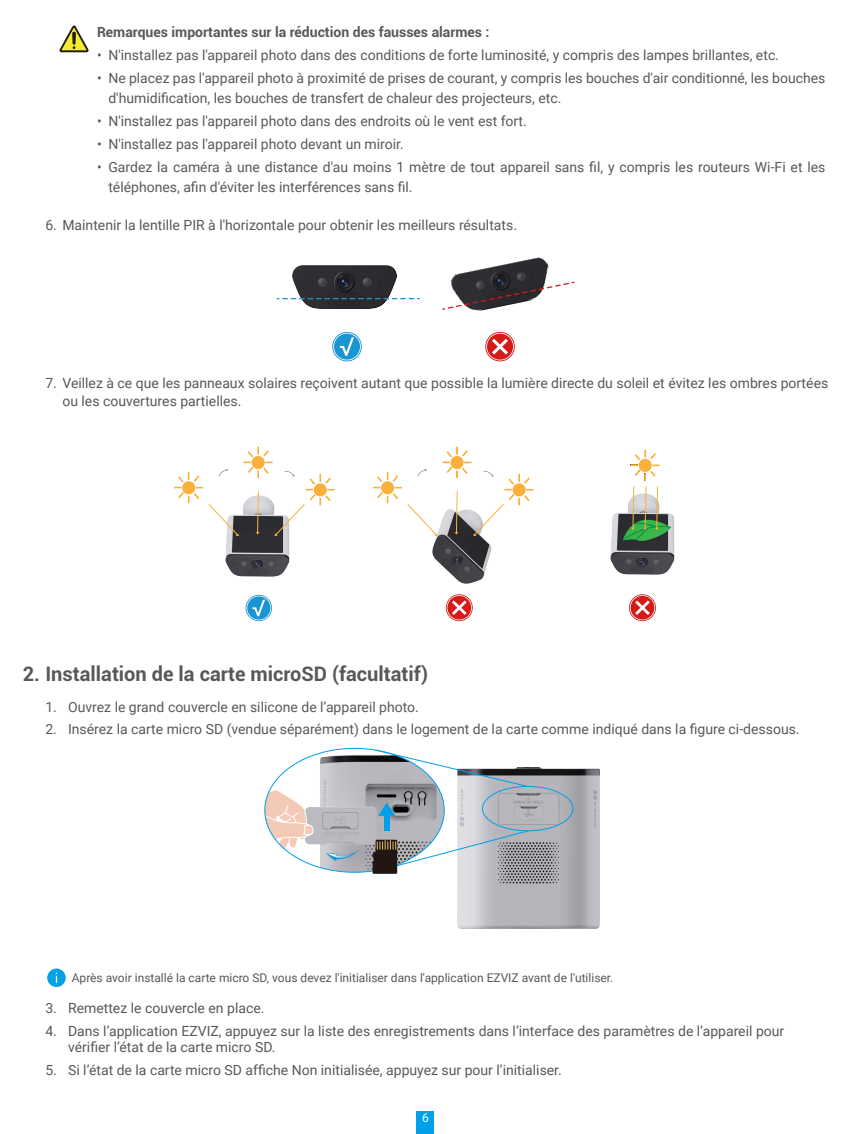
<style>
.page{position:relative;width:851px;height:1134px;background:#fff}
.page>*{position:absolute;margin:0;border:0;box-sizing:border-box;transform-origin:0 0}
.t1{font:700 20px "Roboto";color:#595857}
.t2{font:14px/20px "Roboto";color:#595857}
.t3{font:700 14px "Roboto";color:#595857}
.t4{font:12px "Roboto";color:#595857}
.t5{font:12px "Roboto";color:#fff}
</style>
<div class="page">
<div style="left:417px;top:1111px;width:17px;height:23px;background:#00a1e9"></div>
<svg style="left:60px;top:26px;width:28px;height:26px"></svg>
<svg style="left:332px;top:332px;width:30px;height:29px"></svg>
<svg style="left:485px;top:332px;width:29px;height:29px"></svg>
<img style="left:292px;top:266px;width:104px;height:43px">
<svg style="left:276px;top:298px;width:144px;height:1px"></svg>
<img style="left:450px;top:257px;width:99px;height:54px">
<svg style="left:442px;top:282px;width:132px;height:28px"></svg>
<img style="left:225px;top:536px;width:65px;height:41px">
<svg style="left:245px;top:595px;width:27px;height:26px"></svg>
<svg style="left:174px;top:447px;width:160px;height:89px"></svg>
<img style="left:610px;top:513px;width:65px;height:62px">
<svg style="left:629px;top:594px;width:26px;height:27px"></svg>
<svg style="left:622px;top:450px;width:49px;height:93px"></svg>
<svg style="left:446px;top:600px;width:26px;height:21px"></svg>
<img style="left:432px;top:536px;width:60px;height:64px">
<svg style="left:373px;top:447px;width:160px;height:89px"></svg>
<img style="left:457px;top:767px;width:142px;height:162px">
<div style="left:482px;top:786px;width:91px;height:45px;border:1px solid #009fe8;border-radius:50%"></div>
<svg style="left:444px;top:766px;width:84px;height:21px"></svg>
<img style="left:289px;top:748px;width:155px;height:124px">
<svg style="left:326px;top:850px;width:33px;height:11px"></svg>
<svg style="left:265px;top:789px;width:48px;height:62px"></svg>
<svg style="left:372px;top:830px;width:157px;height:44px"></svg>
<div style="left:384px;top:814px;width:5px;height:16px;background:#009fe8"></div>
<svg style="left:378px;top:803px;width:17px;height:13px"></svg>
<svg style="left:47px;top:968px;width:19px;height:19px"></svg>
<p class="t3" style="left:97px;top:23px;width:394px">Remarques importantes sur la réduction des fausses alarmes :</p>
<p class="t2" style="left:97px;top:45px;width:683px">• N'installez pas l'appareil photo dans des conditions de forte luminosité, y compris des lampes brillantes, etc.</p>
<p class="t2" style="left:108px;top:68px;width:718px;text-indent:-11px">• Ne placez pas l'appareil photo à proximité de prises de courant, y compris les bouches d'air conditionné, les bouches d'humidification, les bouches de transfert de chaleur des projecteurs, etc.</p>
<p class="t2" style="left:97px;top:110px;width:431px">• N'installez pas l'appareil photo dans des endroits où le vent est fort.</p>
<p class="t2" style="left:97px;top:133px;width:308px">• N'installez pas l'appareil photo devant un miroir.</p>
<p class="t2" style="left:108px;top:156px;width:718px;text-indent:-11px">• Gardez la caméra à une distance d'au moins 1 mètre de tout appareil sans fil, y compris les routeurs Wi-Fi et les téléphones, afin d'éviter les interférences sans fil.</p>
<p class="t2" style="left:45px;top:214px;width:473px">6. Maintenir la lentille PIR à l'horizontale pour obtenir les meilleurs résultats.</p>
<p class="t2" style="left:62px;top:374px;width:767px;line-height:18px;text-indent:-17px">7. Veillez à ce que les panneaux solaires reçoivent autant que possible la lumière directe du soleil et évitez les ombres portées ou les couvertures partielles.</p>
<h1 class="t1" style="left:23px;top:660px;width:407px">2. Installation de la carte microSD (facultatif)</h1>
<p class="t2" style="left:45px;top:696px;width:375px">1. Ouvrez le grand couvercle en silicone de l’appareil photo.</p>
<p class="t2" style="left:45px;top:718px;width:755px">2. Insérez la carte micro SD (vendue séparément) dans le logement de la carte comme indiqué dans la figure ci-dessous.</p>
<p class="t4" style="left:72px;top:969px;width:543px">Après avoir installé la carte micro SD, vous devez l'initialiser dans l'application EZVIZ avant de l'utiliser.</p>
<p class="t2" style="left:45px;top:998px;width:220px">3. Remettez le couvercle en place.</p>
<p class="t2" style="left:68px;top:1022px;width:717px;line-height:16.8px;text-indent:-23px">4. Dans l’application EZVIZ, appuyez sur la liste des enregistrements dans l’interface des paramètres de l’appareil pour vérifier l’état de la carte micro SD.</p>
<p class="t2" style="left:45px;top:1059px;width:518px">5. Si l’état de la carte micro SD affiche Non initialisée, appuyez sur pour l’initialiser.</p>
<p class="t5" style="left:422px;top:1109px;width:8px">6</p>
</div>
